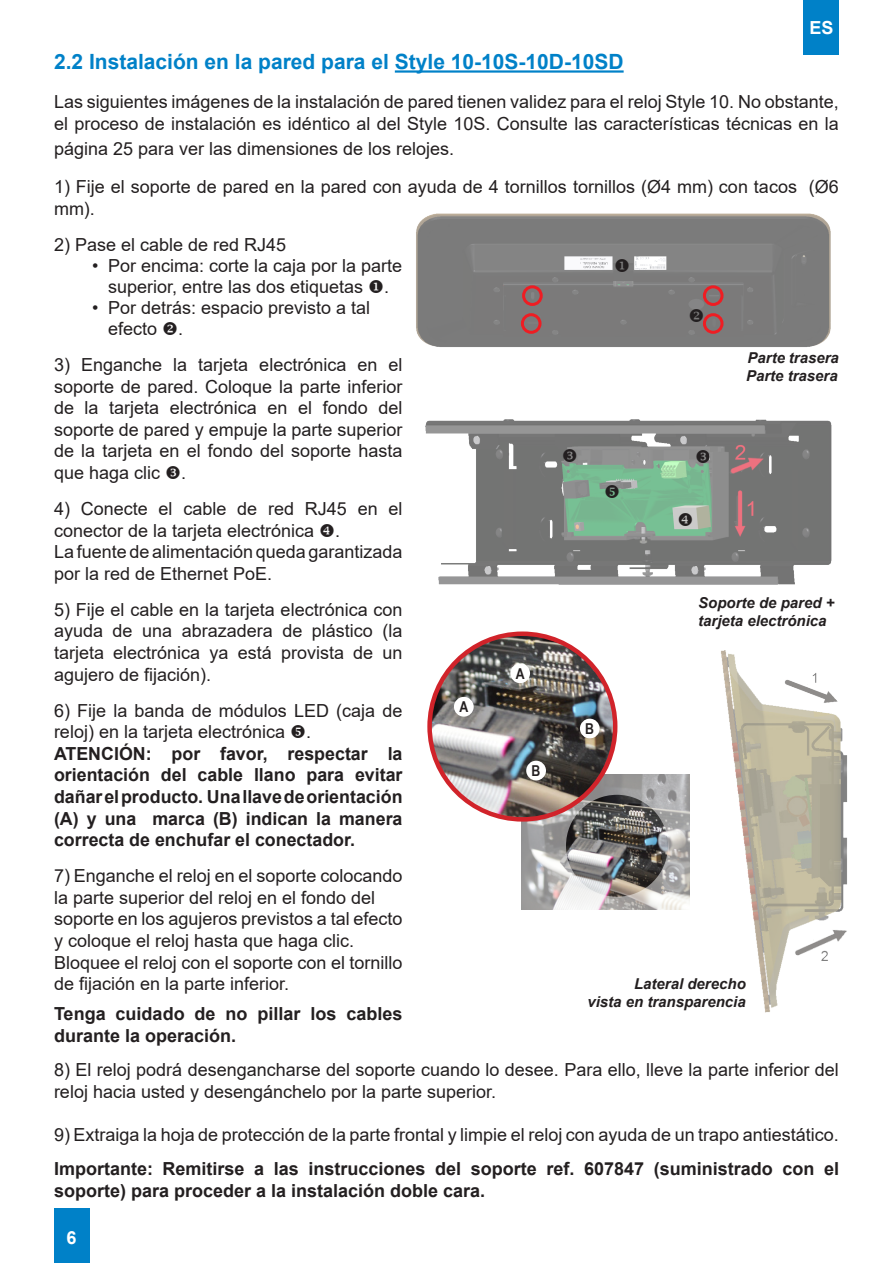
<style>
.page{position:relative;width:893px;height:1263px;background:#fff}
.page>*{position:absolute;margin:0;border:0;box-sizing:border-box;transform-origin:0 0}
.Sous_titre{font:700 21px "Arial";color:#0081c8}
.texte_normal{font:18px/21.6px "Arial";color:#231f20}
.texte_normal-2{font:700 18px/21.6px "Arial";color:#231f20}
.Sous_titre-2{font:18px/21.6px "Arial";color:#231f20}
.t1{font:700 18px "Arial";color:#fff}
.t2{font:italic 700 15px/18px "Arial";color:#231f20}
.t3{font:700 15px "Arial Narrow";color:#231f20}
</style>
<div class="page">
<div style="left:54px;top:1209px;width:35px;height:54px;background:#0081c8"></div>
<div style="left:804px;top:0;width:35px;height:54px;background:#0081c8"></div>
<hr style="left:395px;top:70px;width:229px;height:3px;background:#0081c8">
<img style="left:425px;top:419px;width:407px;height:166px">
<img style="left:721px;top:650px;width:126px;height:363px">
<img style="left:416px;top:213px;width:415px;height:134px">
<div style="left:522px;top:285px;width:21px;height:21px;border:3px solid #ee1d23;border-radius:50%"></div>
<div style="left:703px;top:285px;width:20px;height:21px;border:3px solid #ee1d23;border-radius:50%"></div>
<div style="left:703px;top:313px;width:20px;height:21px;border:3px solid #ee1d23;border-radius:50%"></div>
<div style="left:521px;top:313px;width:20px;height:21px;border:3px solid #ee1d23;border-radius:50%"></div>
<img style="left:522px;top:775px;width:168px;height:135px">
<img style="left:430px;top:634px;width:185px;height:185px;border-radius:93px">
<div style="left:427px;top:631px;width:190px;height:191px;border:4px solid #d1232a;border-radius:50%"></div>
<img style="left:566px;top:795px;width:102px;height:102px;border-radius:51px">
<div style="left:454px;top:697px;width:20px;height:20px;background:#fff;border-radius:50%"></div>
<div style="left:510px;top:663px;width:20px;height:20px;background:#fff;border-radius:50%"></div>
<div style="left:526px;top:761px;width:20px;height:19px;background:#fff;border-radius:50%"></div>
<div style="left:580px;top:719px;width:20px;height:19px;background:#fff;border-radius:50%"></div>
<svg style="left:563px;top:449px;width:13px;height:13px"></svg>
<svg style="left:697px;top:450px;width:13px;height:13px"></svg>
<svg style="left:679px;top:513px;width:13px;height:13px"></svg>
<svg style="left:606px;top:484px;width:13px;height:14px"></svg>
<svg style="left:690px;top:309px;width:13px;height:13px"></svg>
<svg style="left:616px;top:259px;width:13px;height:13px"></svg>
<p class="t1" style="left:809px;top:15px;width:26px">ES</p>
<p class="Sous_titre" style="left:54px;top:47px;width:571px">2.2 Instalación en la pared para el Style 10-10S-10D-10SD</p>
<p class="Sous_titre-2" style="left:54px;top:91px;width:786px">Las siguientes imágenes de la instalación de pared tienen validez para el reloj Style 10. No obstante, el proceso de instalación es idéntico al del Style 10S. Consulte las características técnicas en la</p>
<p class="Sous_titre-2" style="left:54px;top:137px;width:402px">página 25 para ver las dimensiones de los relojes.</p>
<p class="texte_normal" style="left:54px;top:176px;width:786px">1) Fije el soporte de pared en la pared con ayuda de 4 tornillos tornillos (Ø4 mm) con tacos (Ø6 mm).</p>
<p class="texte_normal" style="left:54px;top:234px;width:234px">2) Pase el cable de red RJ45</p>
<p class="texte_normal" style="left:92px;top:255px;width:311px;line-height:21px;text-align:center">• Por encima: corte la caja por la parte superior, entre las dos etiquetas ◆.</p>
<p class="texte_normal" style="left:108px;top:297px;width:264px;line-height:21px;text-indent:-16px">• Por detrás: espacio previsto a tal efecto ❖.</p>
<p class="texte_normal" style="left:54px;top:354px;width:350px;text-align:justify">3) Enganche la tarjeta electrónica en el soporte de pared. Coloque la parte inferior de la tarjeta electrónica en el fondo del soporte de pared y empuje la parte superior de la tarjeta en el fondo del soporte hasta que haga clic .</p>
<p class="texte_normal" style="left:54px;top:498px;width:350px">4) Conecte el cable de red RJ45 en el conector de la tarjeta electrónica .</p>
<p class="texte_normal" style="left:54px;top:541px;width:350px">La fuente de alimentación queda garantizada por la red de Ethernet PoE.</p>
<p class="texte_normal" style="left:54px;top:598px;width:350px;text-align:justify">5) Fije el cable en la tarjeta electrónica con ayuda de una abrazadera de plástico (la tarjeta electrónica ya está provista de un agujero de fijación).</p>
<p class="texte_normal" style="left:54px;top:699px;width:350px">6) Fije la banda de módulos LED (caja de reloj) en la tarjeta electrónica .</p>
<p class="texte_normal-2" style="left:54px;top:743px;width:350px;text-align:justify">ATENCIÓN: por favor, respectar la orientación del cable llano para evitar dañar el producto. Una llave de orientación (A) y una marca (B) indican la manera correcta de enchufar el conectador.</p>
<p class="texte_normal" style="left:54px;top:865px;width:350px">7) Enganche el reloj en el soporte colocando la parte superior del reloj en el fondo del</p>
<p class="texte_normal" style="left:54px;top:908px;width:350px">soporte en los agujeros previstos a tal efecto y coloque el reloj hasta que haga clic.</p>
<p class="texte_normal" style="left:54px;top:951px;width:350px">Bloquee el reloj con el soporte con el tornillo de fijación en la parte inferior.</p>
<p class="texte_normal-2" style="left:54px;top:1003px;width:350px">Tenga cuidado de no pillar los cables durante la operación.</p>
<p class="t2" style="left:748px;top:349px;width:93px">Parte trasera</p>
<p class="t2" style="left:746px;top:367px;width:93px">Parte trasera</p>
<p class="t3" style="left:459px;top:695px;width:10px">A</p>
<p class="t3" style="left:516px;top:662px;width:10px">A</p>
<p class="t3" style="left:531px;top:759px;width:10px">B</p>
<p class="t3" style="left:585px;top:717px;width:10px">B</p>
<p class="t2" style="left:698px;top:595px;width:138px">Soporte de pared + tarjeta electrónica</p>
<p class="t2" style="left:634px;top:975px;width:113px">Lateral derecho</p>
<p class="t2" style="left:587px;top:993px;width:160px">vista en transparencia</p>
<p class="texte_normal" style="left:54px;top:1059px;width:786px">8) El reloj podrá desengancharse del soporte cuando lo desee. Para ello, lleve la parte inferior del reloj hacia usted y desengánchelo por la parte superior.</p>
<p class="texte_normal" style="left:54px;top:1123px;width:786px">9) Extraiga la hoja de protección de la parte frontal y limpie el reloj con ayuda de un trapo antiestático.</p>
<p class="texte_normal-2" style="left:54px;top:1158px;width:786px">Importante: Remitirse a las instrucciones del soporte ref. 607847 (suministrado con el soporte) para proceder a la instalación doble cara.</p>
<p class="t1" style="left:67px;top:1225px;width:12px">6</p>
</div>
